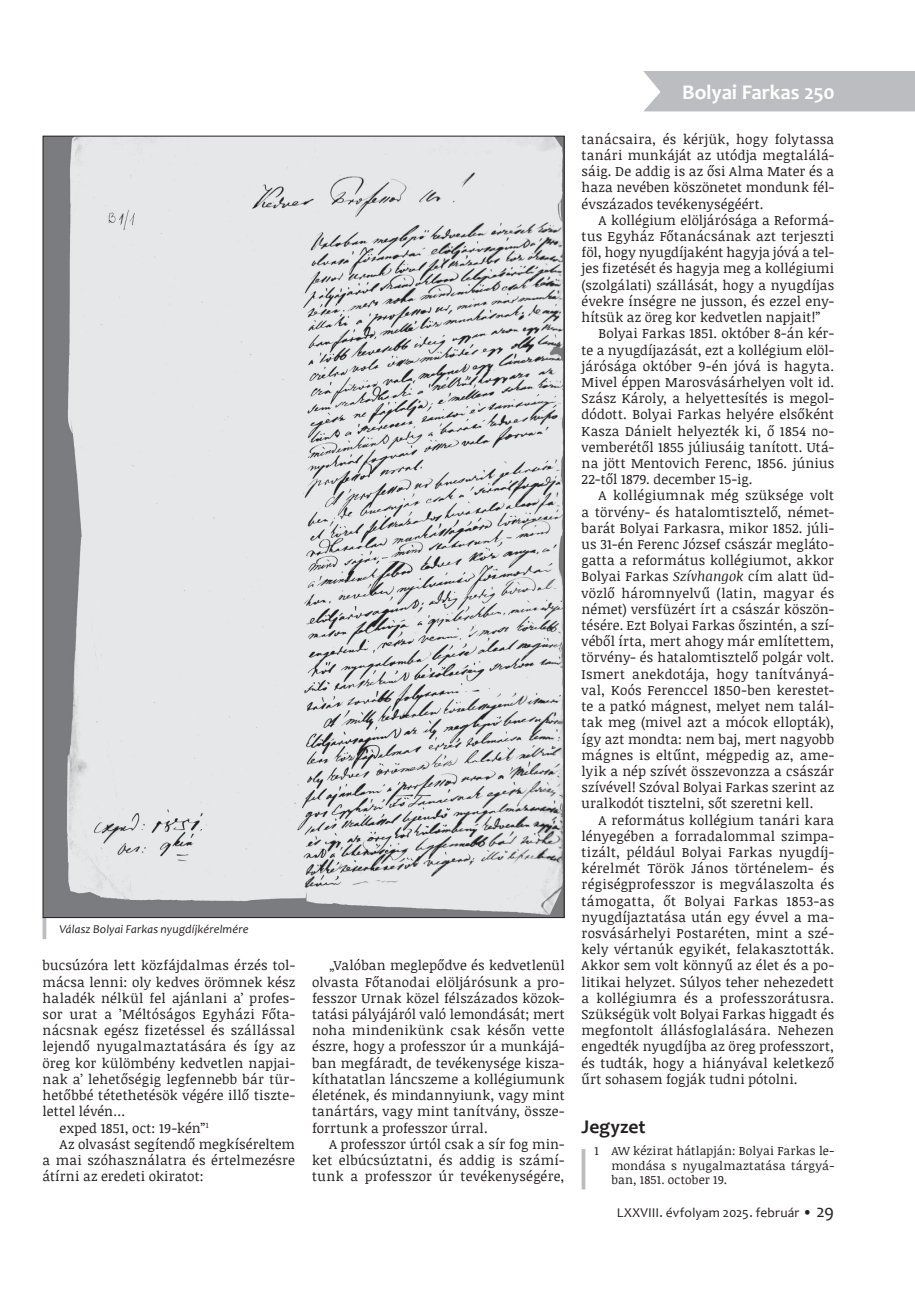
<style>
.page{position:relative;width:915px;height:1306px;background:#fff}
.page>*{position:absolute;margin:0;border:0;box-sizing:border-box;transform-origin:0 0}
.t1{font:700 21px "Candara";letter-spacing:-.005em;color:#fff}
.t2{font:700 19.5px "Candara";color:#231f20}
.t3{font:13.5px/16.2px "Noticia Text";letter-spacing:.015em;color:#231f20;text-align:justify}
.t4{font:13.5px "Candara";letter-spacing:.01em;color:#231f20}
.t5{font:12px/14.4px "Noticia Text";letter-spacing:.02em;color:#231f20;text-align:justify}
.t6{font:italic 12px "Candara";letter-spacing:.015em;color:#231f20}
.s1{font-style:italic}
.s2{font-size:15px}
.s3{font-size:18px}
</style>
<div class="page">
<div style="left:643px;top:71px;width:271px;height:40px;background:#bcbdc0"></div>
<hr style="left:43px;top:917px;width:3px;height:22px;background:#bcbdc0">
<img style="left:45px;top:138px;width:517px;height:777px">
<svg style="left:581px;top:1149px;width:4px;height:40px"></svg>
<p class="t6" style="left:60px;top:921px;width:190px">Válasz Bolyai Farkas nyugdíjkérelmére</p>
<p class="t3" style="left:43px;top:957px;width:254px">bucsúzóra lett közfájdalmas érzés tol-</p>
<p class="t3" style="left:43px;top:973px;width:254px">mácsa lenni: oly kedves örömnek kész</p>
<p class="t3" style="left:43px;top:989px;width:254px">haladék nélkül fel ajánlani a’ profes-</p>
<p class="t3" style="left:43px;top:1005px;width:254px">sor urat a ’Méltóságos Egyházi Főta-</p>
<p class="t3" style="left:43px;top:1021px;width:254px">nácsnak egész fizetéssel és szállással</p>
<p class="t3" style="left:43px;top:1038px;width:254px">lejendő nyugalmaztatására és így az</p>
<p class="t3" style="left:43px;top:1054px;width:254px">öreg kor külömbény kedvetlen napjai-</p>
<p class="t3" style="left:43px;top:1070px;width:254px">nak a’ lehetőségig legfennebb bár tür-</p>
<p class="t3" style="left:43px;top:1086px;width:254px">hetőbbé tétethetésök végére illő tiszte-</p>
<p class="t3" style="left:43px;top:1102px;width:84px">lettel lévén…</p>
<p class="t3" style="left:60px;top:1119px;width:150px">exped 1851, oct: 19-kén”<sup>1</sup></p>
<p class="t3" style="left:60px;top:1135px;width:237px">Az olvasást segítendő megkíséreltem</p>
<p class="t3" style="left:43px;top:1151px;width:254px">a mai szóhasználatra és értelmezésre</p>
<p class="t3" style="left:43px;top:1167px;width:162px">átírni az eredeti okiratot:</p>
<p class="t3" style="left:312px;top:957px;width:254px;text-indent:17px">„Valóban meglepődve és kedvetlenül olvasta Főtanodai elöljárósunk a pro&shy;fesszor Urnak közel félszázados közok&shy;tatási pályájáról való lemondását; mert noha mindenikünk csak későn vette észre, hogy a professzor úr a munkájá&shy;ban megfáradt, de tevékenysége kisza&shy;kíthatatlan láncszeme a kollégiumunk életének, és mindannyiunk, vagy mint tanártárs, vagy mint tanítvány, össze&shy;forrtunk a professzor úrral.</p>
<p class="t3" style="left:312px;top:1135px;width:254px;text-indent:17px">A professzor úrtól csak a sír fog min&shy;ket elbúcsúztatni, és addig is számí&shy;tunk a professzor úr tevékenységére,</p>
<h1 class="t1" style="left:682px;top:79px;width:154px">Bolyai Farkas 250</h1>
<p class="t3" style="left:581px;top:130px;width:254px">tanácsaira, és kérjük, hogy folytassa tanári munkáját az utódja megtalálá&shy;sáig. De addig is az ősi Alma Mater és a haza nevében köszönetet mondunk fél&shy;évszázados tevékenységéért.</p>
<p class="t3" style="left:581px;top:211px;width:254px;text-indent:17px">A kollégium elöljárósága a Reformá&shy;tus Egyház Főtanácsának azt terjeszti föl, hogy nyugdíjaként hagyja jóvá a tel&shy;jes fizetését és hagyja meg a kollégiumi (szolgálati) szállását, hogy a nyugdíjas évekre ínségre ne jusson, és ezzel eny&shy;hítsük az öreg kor kedvetlen napjait!”</p>
<p class="t3" style="left:581px;top:325px;width:254px;text-align:left;text-indent:17px">Bolyai Farkas 1851. október 8-án kér&shy;te a nyugdíjazását, ezt a kollégium elöl&shy;járósága október 9-én jóvá is hagyta.<br>Mivel éppen Marosvásárhelyen volt id.<br>Szász Károly, a helyettesítés is megol&shy;dódott. Bolyai Farkas helyére elsőként Kasza Dánielt helyezték ki, ő 1854 no&shy;vemberétől 1855 júliusáig tanított. Utá&shy;na jött Mentovich Ferenc, 1856. június 22-től 1879. december 15-ig.</p>
<p class="t3" style="left:581px;top:487px;width:254px;text-indent:17px">A kollégiumnak még szüksége volt a törvény- és hatalomtisztelő, német&shy;barát Bolyai Farkasra, mikor 1852. júli&shy;us 31-én Ferenc József császár megláto&shy;gatta a református kollégiumot, akkor Bolyai Farkas <span class="s1">Szívhangok</span> cím alatt üd&shy;vözlő háromnyelvű (latin, magyar és német) versfüzért írt a császár köszön&shy;tésére. Ezt Bolyai Farkas őszintén, a szí&shy;véből írta, mert ahogy már említettem, törvény- és hatalomtisztelő polgár volt.<br>Ismert anekdotája, hogy tanítványá&shy;val, Koós Ferenccel 1850-ben kerestet&shy;te a patkó mágnest, melyet nem talál&shy;tak meg (mivel azt a mócok ellopták), így azt mondta: nem baj, mert nagyobb mágnes is eltűnt, mégpedig az, ame&shy;lyik a nép szívét összevonzza a császár szívével! Szóval Bolyai Farkas szerint az uralkodót tisztelni, sőt szeretni kell.</p>
<p class="t3" style="left:581px;top:811px;width:254px;text-align:left;text-indent:17px">A református kollégium tanári kara lényegében a forradalommal szimpa&shy;tizált, például Bolyai Farkas nyugdíj&shy;kérelmét Török János történelem- és régiségprofesszor is megválaszolta és támogatta, őt Bolyai Farkas 1853-as nyugdíjaztatása után egy évvel a ma&shy;rosvásárhelyi Postaréten, mint a szé&shy;kely vértanúk egyikét, felakasztották.<br>Akkor sem volt könnyű az élet és a po&shy;litikai helyzet. Súlyos teher nehezedett a kollégiumra és a professzorátusra.<br>Szükségük volt Bolyai Farkas higgadt és megfontolt állásfoglalására. Nehezen engedték nyugdíjba az öreg professzort, és tudták, hogy a hiányával keletkező űrt sohasem fogják tudni pótolni.</p>
<h2 class="t2" style="left:581px;top:1113px;width:65px">Jegyzet</h2>
<p class="t5" style="left:611px;top:1143px;width:224px;text-indent:-17px">1 AW kézirat hátlapján: Bolyai Farkas le&shy;mondása s nyugalmaztatása tárgyá&shy;ban, 1851. october 19.</p>
<p class="t4" style="left:616px;top:1204px;width:219px">LXXVIII. évfolyam 2025. február <span class="s2">•</span> <span class="s3">29</span></p>
</div>
